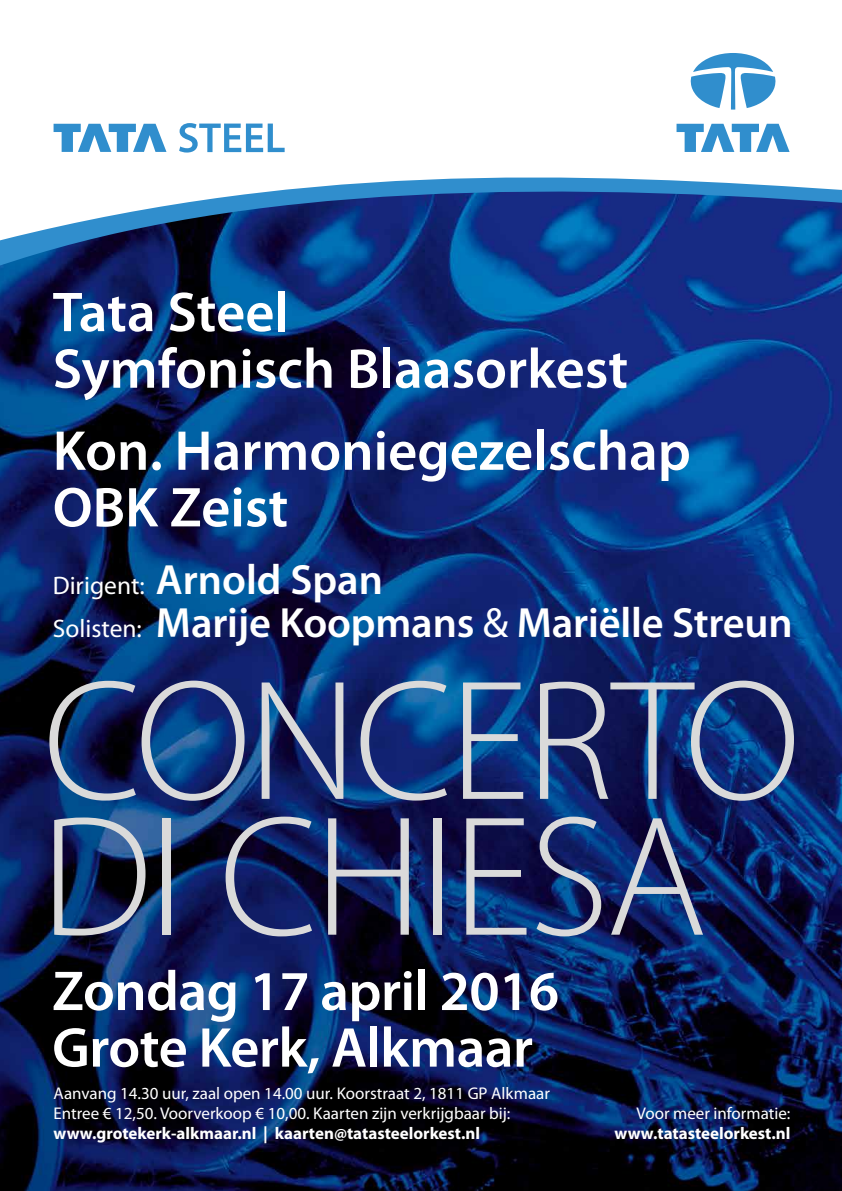
<style>
.page{position:relative;width:842px;height:1191px;background:#fff}
.page>*{position:absolute;margin:0;border:0;box-sizing:border-box;transform-origin:0 0}
.t1{font:300 172.5px/135.8px "Myriad Pro";letter-spacing:-.02em;color:#dadada}
.t2{font:600 56.6px/56.6px "Myriad Pro";color:#fff}
.t3{font:600 42.4px/42.4px "Myriad Pro";letter-spacing:-.005em;color:#fff}
.t4{font:17px/19.8px "Myriad Pro";color:#fff}
.t5{font:700 17px "Myriad Pro";color:#fff}
.s1{font-weight:400;font-size:25.5px}
.s2{font-weight:400}
</style>
<div class="page">
<img style="left:0;top:275px;width:842px;height:916px">
<svg style="left:54px;top:124px;width:112px;height:28px"></svg>
<svg style="left:179px;top:123px;width:106px;height:29px"></svg>
<svg style="left:690px;top:53px;width:86px;height:57px"></svg>
<svg style="left:676px;top:124px;width:113px;height:28px"></svg>
<svg style="left:0;top:177px;width:842px;height:98px;background:#37609f"></svg>
<h2 class="t2" style="left:53px;top:285px;width:577px">Tata Steel<br>Symfonisch Blaasorkest</h2>
<h2 class="t2" style="left:53px;top:423px;width:640px">Kon. Harmoniegezelschap<br>OBK Zeist</h2>
<h3 class="t3" style="left:53px;top:559px;width:741px"><span class="s1">Dirigent:</span> Arnold Span<br><span class="s1">Solisten:</span> Marije Koopmans <span class="s2">&amp;</span> Mariëlle Streun</h3>
<h1 class="t1" style="left:40px;top:676px;width:762px">CONCERTO<br>DI CHIESA</h1>
<h2 class="t2" style="left:52px;top:963px;width:508px">Zondag 17 april 2016<br>Grote Kerk, Alkmaar</h2>
<p class="t4" style="left:54px;top:1084px;width:498px">Aanvang 14.30 uur, zaal open 14.00 uur. Koorstraat 2, 1811 GP Alkmaar<br>Entree € 12,50. Voorverkoop € 10,00. Kaarten zijn verkrijgbaar bij:</p>
<p class="t5" style="left:54px;top:1123px;width:428px">www.grotekerk-alkmaar.nl | kaarten@tatasteelorkest.nl</p>
<p class="t4" style="left:636px;top:1103px;width:155px">Voor meer informatie:</p>
<p class="t5" style="left:614px;top:1123px;width:177px">www.tatasteelorkest.nl</p>
</div>
